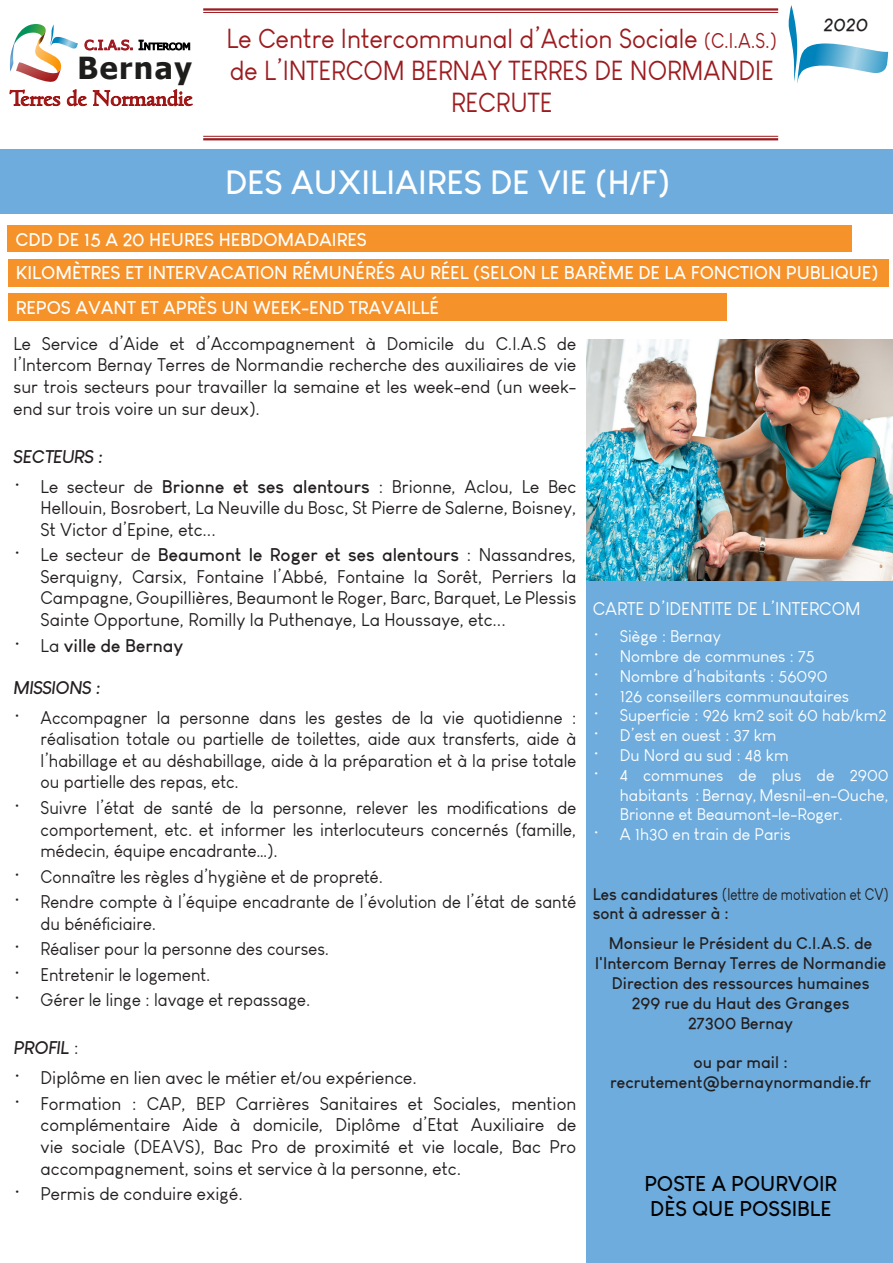
<style>
.page{position:relative;width:893px;height:1263px;background:#fff}
.page>*{position:absolute;margin:0;border:0;box-sizing:border-box;transform-origin:0 0}
.t1{font:700 33px "Louis George Cafe";color:#fff}
.t2{font:700 30.3px "Tahoma";letter-spacing:.05em;color:#1d1d1b}
.t3{font:27px "Louis George Cafe";color:#9c1b1f;scale:.95 1}
.t4{font:700 21px "Louis George Cafe";color:#000}
.t5{font:700 18.15px "Louis George Cafe";color:#fff}
.t6{font:18px/21.6px "Louis George Cafe";color:#231f20;text-align:justify}
.t7{font:18px/21.6px "Louis George Cafe";color:#231f20;text-align:justify;scale:.96 1}
.t8{font:italic 700 18px "Louis George Cafe";color:#231f20}
.t9{font:18px "Louis George Cafe";color:#fff}
.t10{font:700 18px "Louis George Cafe";color:#231f20}
.t11{font:16.5px/19.8px "Louis George Cafe";color:#fff;text-align:justify}
.t12{font:700 16.5px/19.8px "Louis George Cafe";color:#231f20;text-align:center}
.t13{font:16.5px "Louis George Cafe";color:#231f20;scale:.84 1}
.t14{font:13.35px "Tahoma";color:#9d141c;scale:1.11 1}
.s1{color:#000}
.s2{font-size:9.3px;color:#000}
.s3{font-size:21px}
.s4{font-weight:700}
.s5{font-weight:400}
.s6{font-weight:400;font-style:normal}
</style>
<div class="page">
<svg style="left:10px;top:24px;width:183px;height:83px"></svg>
<div style="left:0;top:149px;width:893px;height:65px;background:#6eacdd"></div>
<div style="left:587px;top:351px;width:306px;height:912px;background:#6eacdd"></div>
<svg style="left:788px;top:5px;width:100px;height:78px"></svg>
<hr style="left:203px;top:8px;width:575px;height:3px;background:#9c1b1f">
<hr style="left:203px;top:12px;width:575px;height:1px;background:#9c1b1f">
<hr style="left:203px;top:136px;width:575px;height:1px;background:#9c1b1f">
<hr style="left:203px;top:138px;width:575px;height:2px;background:#9c1b1f">
<img style="left:587px;top:340px;width:306px;height:240px">
<div style="left:8px;top:225px;width:844px;height:27px;background:#f6922a"></div>
<div style="left:8px;top:259px;width:881px;height:27px;background:#f6922a"></div>
<div style="left:8px;top:294px;width:719px;height:27px;background:#f6922a"></div>
<p class="t14" style="left:85px;top:36px;width:97px">C.I.A.S. <span class="s1">I</span><span class="s2">NTERCOM</span></p>
<p class="t2" style="left:77px;top:46px;width:116px">Bernay</p>
<p class="t3" style="left:227px;top:22px;width:581px">Le Centre Intercommunal d’Action Sociale <span class="s3">(C.I.A.S.)</span></p>
<p class="t3" style="left:230px;top:55px;width:574px">de L’INTERCOM BERNAY TERRES DE NORMANDIE</p>
<p class="t3" style="left:451px;top:87px;width:108px">RECRUTE</p>
<p class="t1" style="left:225px;top:162px;width:447px">DES AUXILIAIRES DE VIE (H/F)</p>
<p class="t8" style="left:823px;top:13px;width:46px">2020</p>
<p class="t5" style="left:16px;top:228px;width:353px">CDD DE 15 A 20 HEURES HEBDOMADAIRES</p>
<p class="t5" style="left:16px;top:261px;width:864px">KILOMÈTRES ET INTERVACATION RÉMUNÉRÉS AU RÉEL (SELON LE BARÈME DE LA FONCTION PUBLIQUE)</p>
<p class="t5" style="left:16px;top:296px;width:425px">REPOS AVANT ET APRÈS UN WEEK-END TRAVAILLÉ</p>
<p class="t6" style="left:14px;top:333px;width:564px">Le Service d’Aide et d’Accompagnement à Domicile du C.I.A.S de l’Intercom Bernay Terres de Normandie recherche des auxiliaires de vie sur trois secteurs pour travailler la semaine et les week-end (un week&shy;end sur trois voire un sur deux).</p>
<p class="t8" style="left:14px;top:445px;width:91px">SECTEURS :</p>
<p class="t6" style="left:41px;top:475px;width:537px;text-indent:-27px">• Le secteur de <span class="s4">Brionne et ses alentours</span> : Brionne, Aclou, Le Bec Hellouin, Bosrobert, La Neuville du Bosc, St Pierre de Salerne, Boisney, St Victor d’Epine, etc...</p>
<p class="t6" style="left:41px;top:544px;width:537px;text-indent:-27px">• Le secteur de <span class="s4">Beaumont le Roger et ses alentours</span> : Nassandres, Serquigny, Carsix, Fontaine l’Abbé, Fontaine la Sorêt, Perriers la Campagne, Goupillières, Beaumont le Roger, Barc, Barquet, Le Plessis Sainte Opportune, Romilly la Puthenaye, La Houssaye, etc...</p>
<p class="t10" style="left:14px;top:634px;width:171px"><span class="s5">• La</span> ville de Bernay</p>
<p class="t8" style="left:14px;top:676px;width:88px">MISSIONS :</p>
<p class="t7" style="left:41px;top:706px;width:560px;text-indent:-27px">• Accompagner la personne dans les gestes de la vie quotidienne : réalisation totale ou partielle de toilettes, aide aux transferts, aide à l’habillage et au déshabillage, aide à la préparation et à la prise totale ou partielle des repas, etc.</p>
<p class="t7" style="left:41px;top:797px;width:560px;text-indent:-27px">• Suivre l’état de santé de la personne, relever les modifications de comportement, etc. et informer les interlocuteurs concernés (famille, médecin, équipe encadrante…).</p>
<p class="t7" style="left:14px;top:865px;width:386px">• Connaître les règles d’hygiène et de propreté.</p>
<p class="t7" style="left:41px;top:891px;width:560px;text-indent:-27px">• Rendre compte à l’équipe encadrante de l’évolution de l’état de santé du bénéficiaire.</p>
<p class="t7" style="left:14px;top:938px;width:330px">• Réaliser pour la personne des courses.</p>
<p class="t7" style="left:14px;top:964px;width:207px">• Entretenir le logement.</p>
<p class="t7" style="left:14px;top:989px;width:311px">• Gérer le linge : lavage et repassage.</p>
<p class="t8" style="left:14px;top:1036px;width:67px">PROFIL <span class="s6">:</span></p>
<p class="t6" style="left:14px;top:1067px;width:405px">• Diplôme en lien avec le métier et/ou expérience.</p>
<p class="t6" style="left:41px;top:1093px;width:537px;text-indent:-27px">• Formation : CAP, BEP Carrières Sanitaires et Sociales, mention complémentaire Aide à domicile, Diplôme d’Etat Auxiliaire de vie sociale (DEAVS), Bac Pro de proximité et vie locale, Bac Pro accompagnement, soins et service à la personne, etc.</p>
<p class="t6" style="left:14px;top:1183px;width:231px">• Permis de conduire exigé.</p>
<p class="t9" style="left:593px;top:598px;width:269px">CARTE D’IDENTITE DE L’INTERCOM</p>
<p class="t11" style="left:593px;top:626px;width:130px">• Siège : Bernay</p>
<p class="t11" style="left:593px;top:646px;width:224px">• Nombre de communes : 75</p>
<p class="t11" style="left:593px;top:666px;width:236px">• Nombre d’habitants : 56090</p>
<p class="t11" style="left:593px;top:686px;width:258px">• 126 conseillers communautaires</p>
<p class="t11" style="left:593px;top:706px;width:295px">• Superficie : 926 km2 soit 60 hab/km2</p>
<p class="t11" style="left:593px;top:725px;width:185px">• D’est en ouest : 37 km</p>
<p class="t11" style="left:593px;top:745px;width:197px">• Du Nord au sud : 48 km</p>
<p class="t11" style="left:620px;top:765px;width:270px;text-indent:-27px">• 4 communes de plus de 2900 habitants : Bernay, Mesnil-en-Ouche, Brionne et Beaumont-le-Roger.</p>
<p class="t11" style="left:593px;top:824px;width:199px">• A 1h30 en train de Paris</p>
<p class="t13" style="left:593px;top:884px;width:354px"><span class="s4">Les candidatures</span> (lettre de motivation et CV)</p>
<p class="t12" style="left:593px;top:903px;width:138px">sont à adresser à :</p>
<p class="t12" style="left:595px;top:933px;width:293px">Monsieur le Président du C.I.A.S. de l'Intercom Bernay Terres de Normandie</p>
<p class="t12" style="left:612px;top:973px;width:259px">Direction des ressources humaines</p>
<p class="t12" style="left:632px;top:993px;width:219px">299 rue du Haut des Granges</p>
<p class="t12" style="left:688px;top:1012px;width:106px">27300 Bernay</p>
<p class="t12" style="left:693px;top:1052px;width:96px">ou par mail :</p>
<p class="t12" style="left:610px;top:1072px;width:263px">recrutement@bernaynormandie.fr</p>
<p class="t4" style="left:644px;top:1170px;width:194px">POSTE A POURVOIR</p>
<p class="t4" style="left:650px;top:1195px;width:183px">DÈS QUE POSSIBLE</p>
</div>
